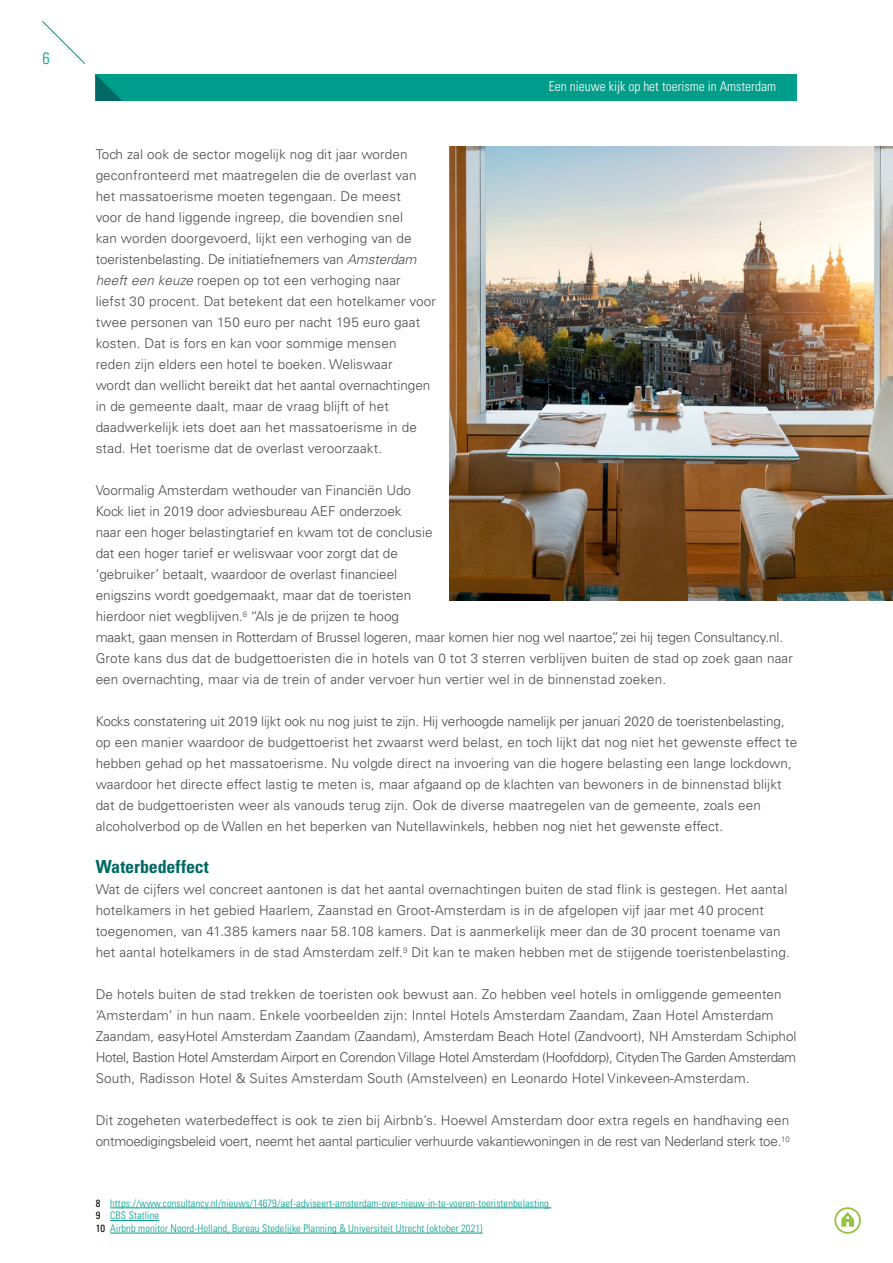
<style>
.page{position:relative;width:893px;height:1263px;background:#fff}
.page>*{position:absolute;margin:0;border:0;box-sizing:border-box;transform-origin:0 0}
.t1{font:700 condensed 18px "Univers LT Std";color:#006963}
.t2{font:300 condensed 16.5px "Univers LT Std";color:#009d8b}
.t3{font:300 13.5px/21px "Univers LT Std";letter-spacing:.01em;color:#4a4a49}
.t4{font:300 13.5px/21px "Univers LT Std";letter-spacing:-.02em;color:#4a4a49}
.t5{font:300 condensed 13.5px "Univers LT Std";color:#fff}
.t6{font:300 condensed 10.5px/12.6px "Univers LT Std";letter-spacing:.01em;color:#009d8b}
.s1{font-style:italic}
.s2{font-weight:400;color:#000}
</style>
<div class="page">
<div style="left:96px;top:74px;width:701px;height:27px;background:#009d8b"></div>
<svg style="left:96px;top:75px;width:26px;height:26px"></svg>
<svg style="left:42px;top:21px;width:44px;height:43px"></svg>
<svg style="left:841px;top:1212px;width:13px;height:15px"></svg>
<div style="left:834px;top:1207px;width:27px;height:27px;border:2px solid #94c23d;border-radius:50%"></div>
<img style="left:450px;top:146px;width:443px;height:454px">
<hr style="left:110px;top:1207px;width:441px;height:1px;background:#009d8b">
<hr style="left:110px;top:1220px;width:49px;height:1px;background:#009d8b">
<hr style="left:110px;top:1233px;width:372px;height:1px;background:#009d8b">
<p class="t2" style="left:42px;top:48px;width:9px">6</p>
<p class="t5" style="left:549px;top:78px;width:229px">Een nieuwe kijk op het toerisme in Amsterdam</p>
<p class="t3" style="left:96px;top:144px;width:342px">Toch zal ook de sector mogelijk nog dit jaar worden geconfronteerd met maatregelen die de overlast van het massatoerisme moeten tegengaan. De meest<br>voor de hand liggende ingreep, die bovendien snel<br>kan worden doorgevoerd, lijkt een verhoging van de toeristenbelasting. De initiatiefnemers van <span class="s1">Amsterdam heeft een keuze</span> roepen op tot een verhoging naar<br>liefst 30 procent. Dat betekent dat een hotelkamer voor twee personen van 150 euro per nacht 195 euro gaat kosten. Dat is fors en kan voor sommige mensen<br>reden zijn elders een hotel te boeken. Weliswaar<br>wordt dan wellicht bereikt dat het aantal overnachtingen in de gemeente daalt, maar de vraag blijft of het daadwerkelijk iets doet aan het massatoerisme in de stad. Het toerisme dat de overlast veroorzaakt.</p>
<p class="t3" style="left:96px;top:480px;width:699px">Voormalig Amsterdam wethouder van Financiën Udo<br>Kock liet in 2019 door adviesbureau AEF onderzoek<br>naar een hoger belastingtarief en kwam tot de conclusie<br>dat een hoger tarief er weliswaar voor zorgt dat de<br>‘gebruiker’ betaalt, waardoor de overlast financieel<br>enigszins wordt goedgemaakt, maar dat de toeristen<br>hierdoor niet wegblijven.<sup>8</sup> “Als je de prijzen te hoog<br>maakt, gaan mensen in Rotterdam of Brussel logeren, maar komen hier nog wel naartoe”, zei hij tegen Consultancy.nl.<br>Grote kans dus dat de budgettoeristen die in hotels van 0 tot 3 sterren verblijven buiten de stad op zoek gaan naar een overnachting, maar via de trein of ander vervoer hun vertier wel in de binnenstad zoeken.</p>
<p class="t3" style="left:96px;top:711px;width:703px">Kocks constatering uit 2019 lijkt ook nu nog juist te zijn. Hij verhoogde namelijk per januari 2020 de toeristenbelasting, op een manier waardoor de budgettoerist het zwaarst werd belast, en toch lijkt dat nog niet het gewenste effect te hebben gehad op het massatoerisme. Nu volgde direct na invoering van die hogere belasting een lange lockdown, waardoor het directe effect lastig te meten is, maar afgaand op de klachten van bewoners in de binnenstad blijkt dat de budgettoeristen weer als vanouds terug zijn. Ook de diverse maatregelen van de gemeente, zoals een alcoholverbod op de Wallen en het beperken van Nutellawinkels, hebben nog niet het gewenste effect.</p>
<h1 class="t1" style="left:96px;top:856px;width:115px">Waterbedeffect</h1>
<p class="t3" style="left:96px;top:879px;width:696px">Wat de cijfers wel concreet aantonen is dat het aantal overnachtingen buiten de stad flink is gestegen. Het aantal hotelkamers in het gebied Haarlem, Zaanstad en Groot-Amsterdam is in de afgelopen vijf jaar met 40 procent toegenomen, van 41.385 kamers naar 58.108 kamers. Dat is aanmerkelijk meer dan de 30 procent toename van het aantal hotelkamers in de stad Amsterdam zelf.<sup>9</sup> Dit kan te maken hebben met de stijgende toeristenbelasting.</p>
<p class="t3" style="left:96px;top:984px;width:702px">De hotels buiten de stad trekken de toeristen ook bewust aan. Zo hebben veel hotels in omliggende gemeenten ‘Amsterdam’ in hun naam. Enkele voorbeelden zijn: Inntel Hotels Amsterdam Zaandam, Zaan Hotel Amsterdam Zaandam, easyHotel Amsterdam Zaandam (Zaandam), Amsterdam Beach Hotel (Zandvoort), NH Amsterdam Schiphol Hotel, Bastion Hotel Amsterdam Airport en Corendon Village Hotel Amsterdam (Hoofddorp), Cityden The Garden Amsterdam South, Radisson Hotel &amp; Suites Amsterdam South (Amstelveen) en Leonardo Hotel Vinkeveen-Amsterdam.</p>
<p class="t4" style="left:96px;top:1110px;width:696px">Dit zogeheten waterbedeffect is ook te zien bij Airbnb’s. Hoewel Amsterdam door extra regels en handhaving een ontmoedigingsbeleid voert, neemt het aantal particulier verhuurde vakantiewoningen in de rest van Nederland sterk toe.<sup>10</sup></p>
<p class="t6" style="left:96px;top:1197px;width:455px"><span class="s2">8</span> https://www.consultancy.nl/nieuws/14679/aef-adviseert-amsterdam-over-nieuw-in-te-voeren-toeristenbelasting<br><span class="s2">9</span> CBS Statline<br><span class="s2">10</span> Airbnb monitor Noord-Holland, Bureau Stedelijke Planning &amp; Universiteit Utrecht (oktober 2021)</p>
</div>
